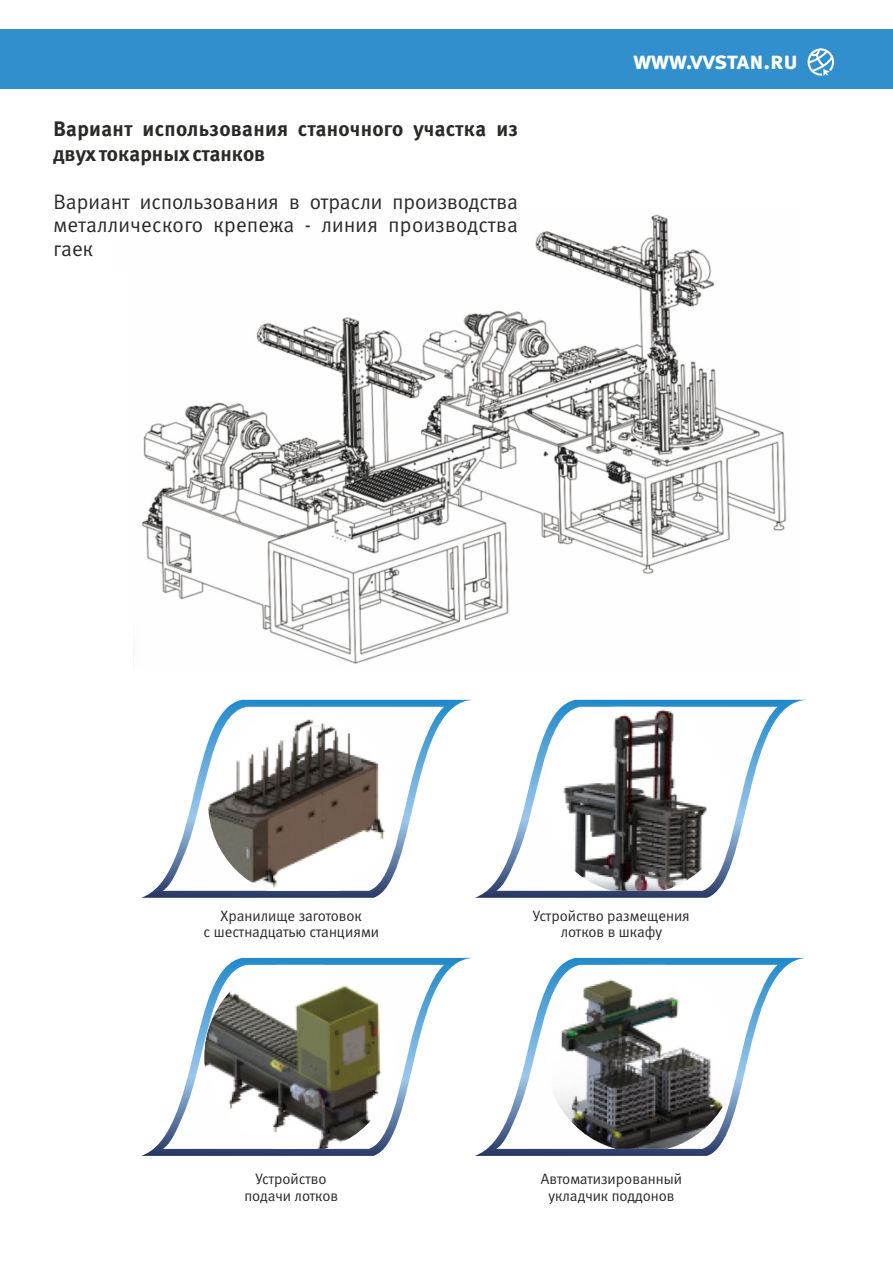
<style>
.page{position:relative;width:893px;height:1263px;background:#fff}
.page>*{position:absolute;margin:0;border:0;box-sizing:border-box;transform-origin:0 0}
.t1{font:24.3px "Meta Bold Caps LFC";color:#fefefe}
.t2{font:21px/23.4px "Meta Normal LFC";letter-spacing:.015em;color:#2b2a29;text-align:justify}
.t3{font:21px/24.5px "Meta Bold LFC";letter-spacing:.015em;color:#2b2a29}
.t4{font:15px/16.6px "Meta Normal LFC";color:#2b2a29;text-align:center}
</style>
<div class="page">
<div style="left:0;top:29px;width:893px;height:59px;background:#328fcd"></div>
<svg style="left:807px;top:48px;width:27px;height:28px"></svg>
<img style="left:133px;top:214px;width:654px;height:452px">
<svg style="left:141px;top:700px;width:330px;height:198px"></svg>
<svg style="left:163px;top:707px;width:281px;height:184px"></svg>
<img style="left:208px;top:707px;width:191px;height:184px">
<svg style="left:475px;top:700px;width:329px;height:198px"></svg>
<svg style="left:496px;top:707px;width:281px;height:184px"></svg>
<img style="left:541px;top:707px;width:191px;height:184px">
<svg style="left:141px;top:958px;width:330px;height:198px"></svg>
<svg style="left:163px;top:965px;width:281px;height:184px"></svg>
<img style="left:204px;top:965px;width:191px;height:184px">
<svg style="left:475px;top:958px;width:330px;height:198px"></svg>
<svg style="left:496px;top:965px;width:281px;height:184px"></svg>
<img style="left:546px;top:965px;width:191px;height:184px">
<h2 class="t3" style="left:53px;top:118px;width:466px">Вариант использования станочного участка из двух токарных станков</h2>
<h2 class="t2" style="left:53px;top:191px;width:466px">Вариант использования в отрасли производства металлического крепежа - линия производства гаек</h2>
<h1 class="t1" style="left:633px;top:50px;width:166px">www.vvstan.ru</h1>
<p class="t4" style="left:203px;top:908px;width:177px">Хранилище заготовок<br>с шестнадцатью станциями</p>
<p class="t4" style="left:533px;top:908px;width:158px">Устройство размещения лотков в шкафу</p>
<p class="t4" style="left:244px;top:1171px;width:95px">Устройство подачи лотков</p>
<p class="t4" style="left:541px;top:1171px;width:143px">Автоматизированный укладчик поддонов</p>
</div>
